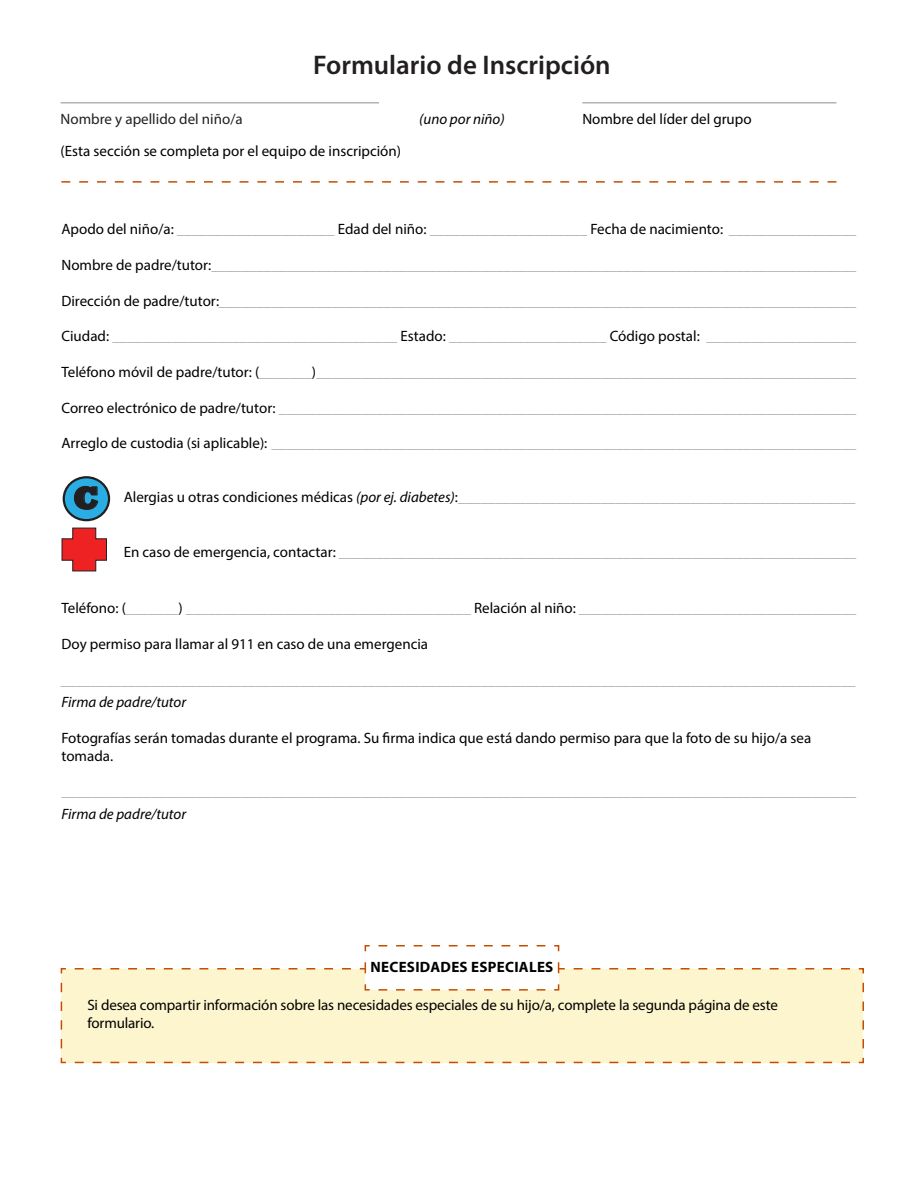
<style>
.page{position:relative;width:918px;height:1188px;background:#fff}
.page>*{position:absolute;margin:0;border:0;box-sizing:border-box;transform-origin:0 0}
.t1{font:800 32.7px "Rockwell";color:#231f20}
.Primary_Heading{font:600 27px "Myriad Pro";color:#231f20}
.Signature_text{font:15px/22.5px "Myriad Pro";color:#a6a6a6}
.Ruler_lines{font:15px/17.9px "Myriad Pro";color:#000}
.Signature_text-2{font:italic 15px/22.5px "Myriad Pro";color:#a6a6a6}
.Ruler_lines-2{font:15px "Myriad Pro";color:#231f20}
.t2{font:700 15px "Myriad Pro";letter-spacing:.02em;color:#000}
.t3{font:italic 15px "Myriad Pro";color:#000}
.s1{color:#000}
.s2{font-style:normal;color:#000}
.s3{font-style:italic;color:#000}
</style>
<div class="page">
<div style="left:60px;top:968px;width:804px;height:96px;background:#fdf5cd"></div>
<svg style="left:70px;top:945px;width:780px;height:46px"></svg>
<hr style="left:61px;top:102px;width:318px;height:2px;background:#b2b3b7">
<hr style="left:582px;top:102px;width:255px;height:2px;background:#b2b3b7">
<svg style="left:61px;top:181px;width:776px;height:2px"></svg>
<svg style="left:64px;top:477px;width:45px;height:43px"></svg>
<div style="left:63px;top:476px;width:47px;height:45px;border:2px solid #231f20;border-radius:50%"></div>
<svg style="left:74px;top:485px;width:25px;height:25px"></svg>
<svg style="left:62px;top:528px;width:45px;height:43px"></svg>
<p class="Primary_Heading" style="left:313px;top:48px;width:299px">Formulario de Inscripción</p>
<p class="t3" style="left:419px;top:110px;width:87px">(uno por niño)</p>
<p class="Ruler_lines" style="left:61px;top:142px;width:342px">(Esta sección se completa por el equipo de inscripción)</p>
<p class="Ruler_lines-2" style="left:61px;top:109px;width:184px">Nombre y apellido del niño/a</p>
<p class="Ruler_lines" style="left:582px;top:110px;width:171px">Nombre del líder del grupo</p>
<p class="Signature_text" style="left:61px;top:218px;width:796px"><span class="s1">Apodo del niño/a:</span> _____________________ <span class="s1">Edad del niño:</span> _____________________ <span class="s1">Fecha de nacimiento:</span> _________________</p>
<p class="Signature_text" style="left:61px;top:253px;width:796px"><span class="s1">Nombre de padre/tutor:</span>______________________________________________________________________________________</p>
<p class="Signature_text" style="left:61px;top:289px;width:796px"><span class="s1">Dirección de padre/tutor:</span>_____________________________________________________________________________________</p>
<p class="Signature_text" style="left:61px;top:325px;width:796px"><span class="s1">Ciudad:</span> ______________________________________ <span class="s1">Estado:</span> _____________________ <span class="s1">Código postal:</span> ____________________</p>
<p class="Signature_text" style="left:61px;top:360px;width:796px"><span class="s1">Teléfono móvil de padre/tutor: (</span>_______<span class="s1">)</span>________________________________________________________________________</p>
<p class="Signature_text" style="left:61px;top:396px;width:796px"><span class="s1">Correo electrónico de padre/tutor:</span> _____________________________________________________________________________</p>
<p class="Signature_text" style="left:61px;top:432px;width:796px"><span class="s1">Arreglo de custodia (si aplicable):</span> ______________________________________________________________________________</p>
<p class="Signature_text-2" style="left:124px;top:485px;width:734px"><span class="s2">Alergias u otras condiciones médicas</span> <span class="s1">(por ej. diabetes)</span><span class="s2">:</span>_____________________________________________________</p>
<p class="t1" style="left:73px;top:478px;width:28px">C</p>
<p class="Signature_text" style="left:124px;top:541px;width:734px"><span class="s1">En caso de emergencia, contactar:</span> _____________________________________________________________________</p>
<p class="Signature_text" style="left:61px;top:597px;width:796px"><span class="s1">Teléfono: (</span>_______<span class="s1">)</span> ______________________________________ <span class="s1">Relación al niño:</span> _____________________________________</p>
<p class="Ruler_lines" style="left:61px;top:635px;width:368px">Doy permiso para llamar al 911 en caso de una emergencia</p>
<p class="Signature_text-2" style="left:61px;top:668px;width:796px">__________________________________________________________________________________________________________<br><span class="s1">Firma de padre/tutor</span></p>
<p class="Ruler_lines" style="left:61px;top:729px;width:751px">Fotografías serán tomadas durante el programa. Su firma indica que está dando permiso para que la foto de su hijo/a sea tomada.</p>
<p class="Signature_text" style="left:61px;top:780px;width:796px">__________________________________________________________________________________________________________<br><span class="s3">Firma de padre/tutor</span></p>
<p class="t2" style="left:370px;top:958px;width:184px">NECESIDADES ESPECIALES</p>
<p class="Ruler_lines" style="left:87px;top:996px;width:692px">Si desea compartir información sobre las necesidades especiales de su hijo/a, complete la segunda página de este formulario.</p>
</div>
